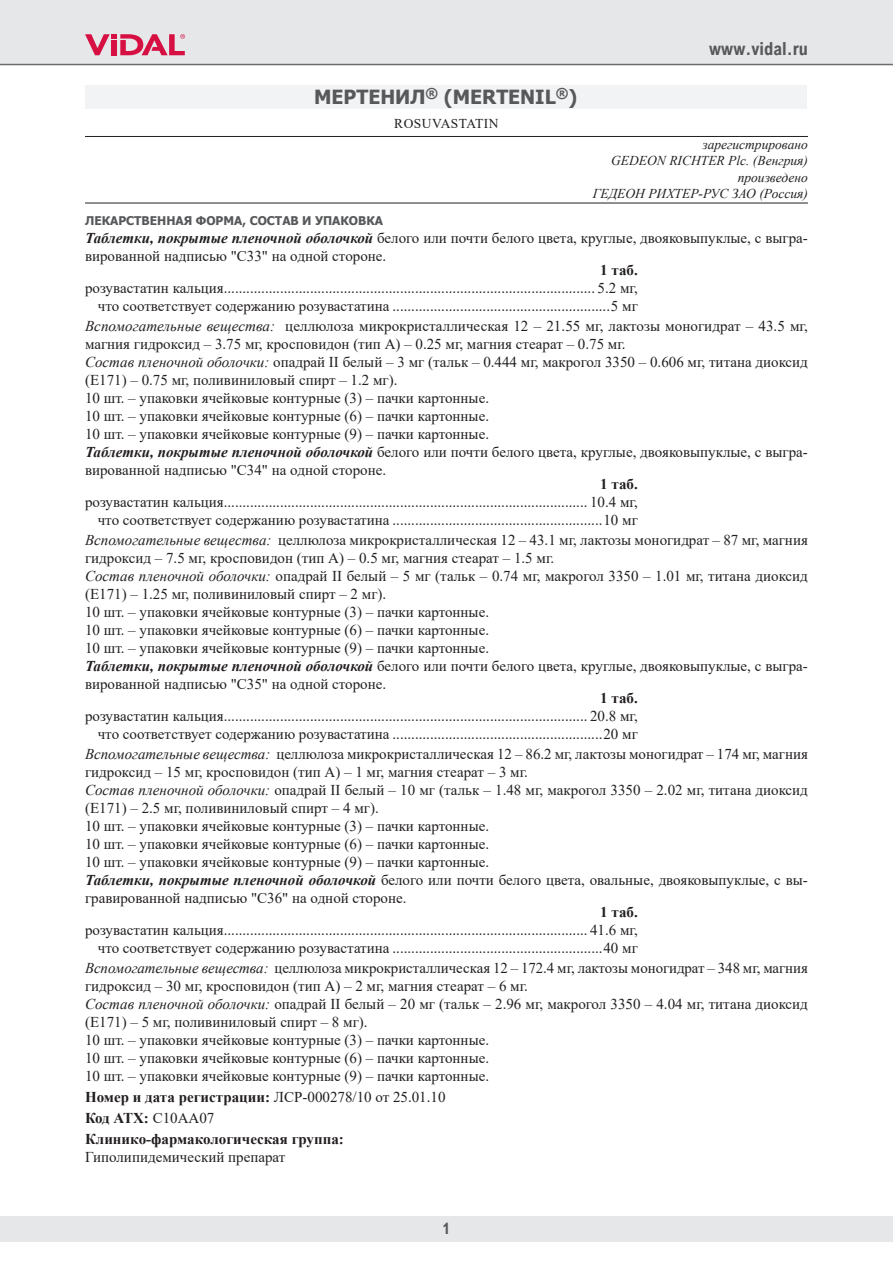
<style>
.page{position:relative;width:893px;height:1263px;background:#fff}
.page>*{position:absolute;margin:0;border:0;box-sizing:border-box;transform-origin:0 0}
.t1{font:700 19.5px "Tahoma";color:#57585a}
.t2{font:700 18px "Arial Nova Cond";color:#57585a}
.t3{font:700 15.75px "Arial Nova Cond";color:#57585a}
.t4{font:15px/18px "Times New Roman";color:#231f20}
.t5{font:700 15px/21.1px "Times New Roman";color:#231f20}
.t6{font:italic 13.5px/16.5px "Times New Roman";color:#231f20;text-align:right}
.t7{font:13.5px "Times New Roman";letter-spacing:.035em;color:#231f20}
.t8{font:700 12px "Tahoma";color:#57585a}
.s1{font-weight:700;font-style:italic}
.s2{font-style:italic}
.s3{font-weight:400}
</style>
<div class="page">
<div style="left:0;top:1216px;width:893px;height:26px;background:#e6e7e9"></div>
<div style="left:0;top:0;width:893px;height:64px;background:#e6e7e9"></div>
<svg style="left:85px;top:34px;width:100px;height:21px"></svg>
<hr style="left:0;top:64px;width:893px;height:1px;background:#6c6d70">
<hr style="left:85px;top:136px;width:723px;height:1px;background:#231f20">
<hr style="left:85px;top:203px;width:723px;height:1px;background:#231f20">
<div style="left:85px;top:85px;width:722px;height:24px;background:#f2f3f4"></div>
<h1 class="t1" style="left:314px;top:84px;width:265px">МЕРТЕНИЛ<sup>®</sup> (MERTENIL<sup>®</sup>)</h1>
<p class="t7" style="left:394px;top:114px;width:106px">ROSUVASTATIN</p>
<p class="t2" style="left:709px;top:38px;width:100px">www.vidal.ru</p>
<p class="t6" style="left:593px;top:136px;width:217px">зарегистрировано<br>GEDEON RICHTER Plc. (Венгрия) произведено<br>ГЕДЕОН РИХТЕР-РУС ЗАО (Россия)</p>
<p class="t8" style="left:85px;top:212px;width:299px">ЛЕКАРСТВЕННАЯ ФОРМА, СОСТАВ И УПАКОВКА</p>
<p class="t4" style="left:85px;top:228px;width:724px"><span class="s1">Таблетки, покрытые пленочной оболочкой</span> белого или почти белого цвета, круглые, двояковыпуклые, с выгра&shy;вированной надписью "С33" на одной стороне.</p>
<p class="t5" style="left:600px;top:259px;width:39px">1 таб.</p>
<p class="t4" style="left:85px;top:279px;width:554px;text-align:right">розувастатин кальция................................................................................................... 5.2 мг, что соответствует содержанию розувастатина ..........................................................5 мг</p>
<p class="t4" style="left:85px;top:316px;width:724px"><span class="s2">Вспомогательные вещества:</span> целлюлоза микрокристаллическая 12 – 21.55 мг, лактозы моногидрат – 43.5 мг, магния гидроксид – 3.75 мг, кросповидон (тип А) – 0.25 мг, магния стеарат – 0.75 мг.<br><span class="s2">Состав пленочной оболочки:</span> опадрай II белый – 3 мг (тальк – 0.444 мг, макрогол 3350 – 0.606 мг, титана диоксид (Е171) – 0.75 мг, поливиниловый спирт – 1.2 мг).<br>10 шт. – упаковки ячейковые контурные (3) – пачки картонные.<br>10 шт. – упаковки ячейковые контурные (6) – пачки картонные.<br>10 шт. – упаковки ячейковые контурные (9) – пачки картонные.<br><span class="s1">Таблетки, покрытые пленочной оболочкой</span> белого или почти белого цвета, круглые, двояковыпуклые, с выгра&shy;вированной надписью "С34" на одной стороне.</p>
<p class="t5" style="left:600px;top:473px;width:39px">1 таб.</p>
<p class="t4" style="left:85px;top:493px;width:554px;text-align:right">розувастатин кальция................................................................................................. 10.4 мг, что соответствует содержанию розувастатина ........................................................10 мг</p>
<p class="t4" style="left:85px;top:530px;width:724px"><span class="s2">Вспомогательные вещества:</span> целлюлоза микрокристаллическая 12 – 43.1 мг, лактозы моногидрат – 87 мг, магния гидроксид – 7.5 мг, кросповидон (тип А) – 0.5 мг, магния стеарат – 1.5 мг.<br><span class="s2">Состав пленочной оболочки:</span> опадрай II белый – 5 мг (тальк – 0.74 мг, макрогол 3350 – 1.01 мг, титана диоксид (Е171) – 1.25 мг, поливиниловый спирт – 2 мг).<br>10 шт. – упаковки ячейковые контурные (3) – пачки картонные.<br>10 шт. – упаковки ячейковые контурные (6) – пачки картонные.<br>10 шт. – упаковки ячейковые контурные (9) – пачки картонные.<br><span class="s1">Таблетки, покрытые пленочной оболочкой</span> белого или почти белого цвета, круглые, двояковыпуклые, с выгра&shy;вированной надписью "С35" на одной стороне.</p>
<p class="t5" style="left:600px;top:687px;width:39px">1 таб.</p>
<p class="t4" style="left:85px;top:707px;width:554px;text-align:right">розувастатин кальция................................................................................................. 20.8 мг, что соответствует содержанию розувастатина ........................................................20 мг</p>
<p class="t4" style="left:85px;top:744px;width:724px"><span class="s2">Вспомогательные вещества:</span> целлюлоза микрокристаллическая 12 – 86.2 мг, лактозы моногидрат – 174 мг, магния гидроксид – 15 мг, кросповидон (тип А) – 1 мг, магния стеарат – 3 мг.<br><span class="s2">Состав пленочной оболочки:</span> опадрай II белый – 10 мг (тальк – 1.48 мг, макрогол 3350 – 2.02 мг, титана диоксид (Е171) – 2.5 мг, поливиниловый спирт – 4 мг).<br>10 шт. – упаковки ячейковые контурные (3) – пачки картонные.<br>10 шт. – упаковки ячейковые контурные (6) – пачки картонные.<br>10 шт. – упаковки ячейковые контурные (9) – пачки картонные.<br><span class="s1">Таблетки, покрытые пленочной оболочкой</span> белого или почти белого цвета, овальные, двояковыпуклые, с вы&shy;гравированной надписью "С36" на одной стороне.</p>
<p class="t5" style="left:600px;top:901px;width:39px">1 таб.</p>
<p class="t4" style="left:85px;top:921px;width:554px;text-align:right">розувастатин кальция................................................................................................. 41.6 мг, что соответствует содержанию розувастатина ........................................................40 мг</p>
<p class="t4" style="left:85px;top:958px;width:724px"><span class="s2">Вспомогательные вещества:</span> целлюлоза микрокристаллическая 12 – 172.4 мг, лактозы моногидрат – 348 мг, магния гидроксид – 30 мг, кросповидон (тип А) – 2 мг, магния стеарат – 6 мг.<br><span class="s2">Состав пленочной оболочки:</span> опадрай II белый – 20 мг (тальк – 2.96 мг, макрогол 3350 – 4.04 мг, титана диоксид (Е171) – 5 мг, поливиниловый спирт – 8 мг).<br>10 шт. – упаковки ячейковые контурные (3) – пачки картонные.<br>10 шт. – упаковки ячейковые контурные (6) – пачки картонные.<br>10 шт. – упаковки ячейковые контурные (9) – пачки картонные.</p>
<p class="t5" style="left:85px;top:1086px;width:362px">Номер и дата регистрации: <span class="s3">ЛСР-000278/10 от 25.01.10<br></span>Код АТХ: <span class="s3">C10AA07<br></span>Клинико-фармакологическая группа:</p>
<p class="t4" style="left:85px;top:1148px;width:202px">Гиполипидемический препарат</p>
<p class="t3" style="left:443px;top:1218px;width:9px">1</p>
</div>
